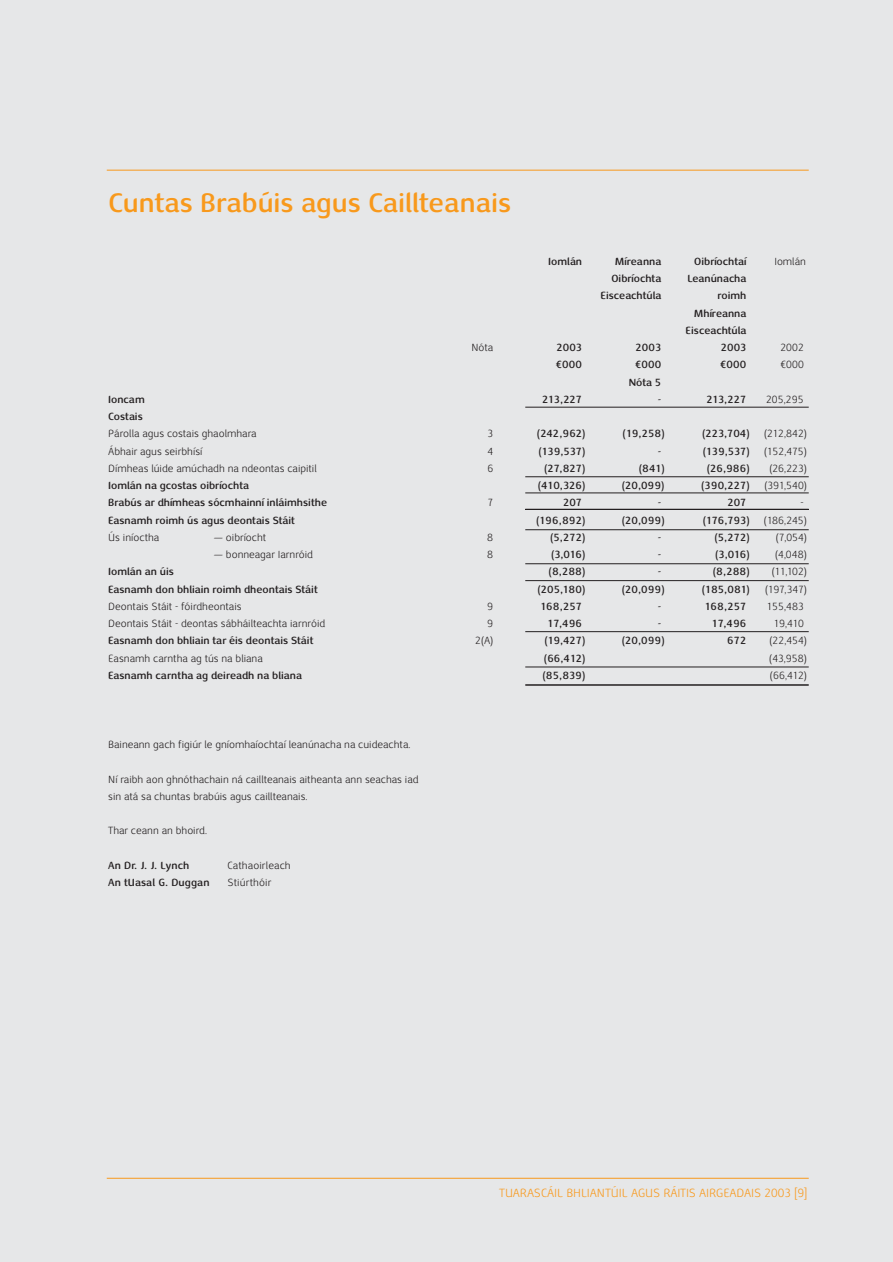
<style>
.page{position:relative;width:893px;height:1262px;background:#fff}
.page>*{position:absolute;margin:0;border:0;box-sizing:border-box;transform-origin:0 0}
.t1{font:700 27px "Nexus Sans";color:#f8991c}
.t2{font:12px "Nexus Sans";color:#f8991c}
.t3{font:700 10.5px/17.2px "Nexus Sans";color:#231f20;text-align:right}
.t4{font:10.5px/17.2px "Nexus Sans";color:#231f20}
</style>
<div class="page">
<div style="left:0;top:0;width:892px;height:1261px;background:#e6e7e8"></div>
<hr style="left:107px;top:1177px;width:701px;height:1px;background:#f8991c">
<hr style="left:107px;top:170px;width:701px;height:1px;background:#f8991c">
<hr style="left:525px;top:684px;width:283px;height:1px;background:#231f20">
<hr style="left:525px;top:666px;width:283px;height:1px;background:#231f20">
<hr style="left:525px;top:631px;width:283px;height:1px;background:#231f20">
<hr style="left:525px;top:580px;width:283px;height:1px;background:#231f20">
<hr style="left:525px;top:563px;width:283px;height:1px;background:#231f20">
<hr style="left:525px;top:529px;width:283px;height:1px;background:#231f20">
<hr style="left:525px;top:509px;width:283px;height:1px;background:#231f20">
<hr style="left:525px;top:492px;width:283px;height:1px;background:#231f20">
<hr style="left:525px;top:476px;width:283px;height:1px;background:#231f20">
<hr style="left:525px;top:407px;width:283px;height:1px;background:#231f20">
<h1 class="t1" style="left:108px;top:192px;width:404px">Cuntas Brabúis agus Caillteanais</h1>
<p class="t3" style="left:548px;top:254px;width:35px">Iomlán</p>
<p class="t3" style="left:615px;top:254px;width:48px">Míreanna</p>
<p class="t3" style="left:694px;top:254px;width:54px">Oibríochtaí</p>
<p class="t4" style="left:774px;top:254px;width:33px">Iomlán</p>
<p class="t3" style="left:611px;top:271px;width:51px">Oibríochta</p>
<p class="t3" style="left:687px;top:271px;width:60px">Leanúnacha</p>
<p class="t3" style="left:600px;top:288px;width:62px">Eisceachtúla</p>
<p class="t3" style="left:685px;top:288px;width:62px">roimh<br>Mhíreanna<br>Eisceachtúla</p>
<p class="t4" style="left:471px;top:340px;width:23px">Nóta</p>
<p class="t3" style="left:556px;top:340px;width:27px">2003</p>
<p class="t3" style="left:635px;top:340px;width:27px">2003</p>
<p class="t3" style="left:720px;top:340px;width:27px">2003</p>
<p class="t4" style="left:780px;top:340px;width:25px">2002</p>
<p class="t3" style="left:556px;top:357px;width:28px">€000</p>
<p class="t3" style="left:635px;top:357px;width:28px">€000</p>
<p class="t3" style="left:720px;top:357px;width:28px">€000</p>
<p class="t4" style="left:780px;top:357px;width:25px">€000</p>
<p class="t3" style="left:628px;top:374px;width:34px">Nóta 5</p>
<p class="t3" style="left:108px;top:392px;width:38px">Ioncam</p>
<p class="t3" style="left:542px;top:392px;width:41px">213,227</p>
<p class="t3" style="left:657px;top:392px;width:5px">-</p>
<p class="t3" style="left:706px;top:392px;width:41px">213,227</p>
<p class="t4" style="left:766px;top:392px;width:39px">205,295</p>
<p class="t3" style="left:108px;top:409px;width:36px">Costais</p>
<p class="t4" style="left:108px;top:426px;width:150px">Párolla agus costais ghaolmhara</p>
<p class="t4" style="left:487px;top:426px;width:7px">3</p>
<p class="t3" style="left:537px;top:426px;width:50px">(242,962)</p>
<p class="t3" style="left:622px;top:426px;width:44px">(19,258)</p>
<p class="t3" style="left:702px;top:426px;width:49px">(223,704)</p>
<p class="t4" style="left:764px;top:426px;width:44px">(212,842)</p>
<p class="t4" style="left:108px;top:443px;width:96px">Ábhair agus seirbhísí</p>
<p class="t4" style="left:487px;top:443px;width:7px">4</p>
<p class="t3" style="left:538px;top:443px;width:49px">(139,537)</p>
<p class="t3" style="left:657px;top:443px;width:5px">-</p>
<p class="t3" style="left:702px;top:443px;width:49px">(139,537)</p>
<p class="t4" style="left:764px;top:443px;width:44px">(152,475)</p>
<p class="t4" style="left:108px;top:461px;width:210px">Dímheas lúide amúchadh na ndeontas caipitil</p>
<p class="t4" style="left:487px;top:461px;width:7px">6</p>
<p class="t3" style="left:544px;top:461px;width:43px">(27,827)</p>
<p class="t3" style="left:639px;top:461px;width:27px">(841)</p>
<p class="t3" style="left:706px;top:461px;width:44px">(26,986)</p>
<p class="t4" style="left:769px;top:461px;width:39px">(26,223)</p>
<p class="t3" style="left:108px;top:478px;width:142px">Iomlán na gcostas oibríochta</p>
<p class="t3" style="left:537px;top:478px;width:49px">(410,326)</p>
<p class="t3" style="left:622px;top:478px;width:44px">(20,099)</p>
<p class="t3" style="left:701px;top:478px;width:50px">(390,227)</p>
<p class="t4" style="left:764px;top:478px;width:44px">(391,540)</p>
<p class="t3" style="left:108px;top:495px;width:220px">Brabús ar dhímheas sócmhainní inláimhsithe</p>
<p class="t4" style="left:487px;top:495px;width:7px">7</p>
<p class="t3" style="left:563px;top:495px;width:20px">207</p>
<p class="t3" style="left:657px;top:495px;width:5px">-</p>
<p class="t3" style="left:727px;top:495px;width:20px">207</p>
<p class="t4" style="left:800px;top:495px;width:5px">-</p>
<p class="t3" style="left:108px;top:512px;width:188px">Easnamh roimh ús agus deontais Stáit</p>
<p class="t3" style="left:536px;top:512px;width:51px">(196,892)</p>
<p class="t3" style="left:622px;top:512px;width:44px">(20,099)</p>
<p class="t3" style="left:702px;top:512px;width:49px">(176,793)</p>
<p class="t4" style="left:764px;top:512px;width:44px">(186,245)</p>
<p class="t4" style="left:108px;top:530px;width:53px">Ús iníoctha</p>
<p class="t4" style="left:214px;top:530px;width:54px">— oibríocht</p>
<p class="t4" style="left:487px;top:530px;width:7px">8</p>
<p class="t3" style="left:550px;top:530px;width:37px">(5,272)</p>
<p class="t3" style="left:657px;top:530px;width:5px">-</p>
<p class="t3" style="left:714px;top:530px;width:37px">(5,272)</p>
<p class="t4" style="left:775px;top:530px;width:33px">(7,054)</p>
<p class="t4" style="left:214px;top:547px;width:101px">— bonneagar Iarnróid</p>
<p class="t4" style="left:487px;top:547px;width:7px">8</p>
<p class="t3" style="left:551px;top:547px;width:36px">(3,016)</p>
<p class="t3" style="left:657px;top:547px;width:5px">-</p>
<p class="t3" style="left:715px;top:547px;width:36px">(3,016)</p>
<p class="t4" style="left:775px;top:547px;width:33px">(4,048)</p>
<p class="t3" style="left:108px;top:564px;width:67px">Iomlán an úis</p>
<p class="t3" style="left:548px;top:564px;width:38px">(8,288)</p>
<p class="t3" style="left:657px;top:564px;width:5px">-</p>
<p class="t3" style="left:713px;top:564px;width:38px">(8,288)</p>
<p class="t4" style="left:771px;top:564px;width:37px">(11,102)</p>
<p class="t3" style="left:108px;top:581px;width:211px">Easnamh don bhliain roimh dheontais Stáit</p>
<p class="t3" style="left:537px;top:581px;width:49px">(205,180)</p>
<p class="t3" style="left:622px;top:581px;width:44px">(20,099)</p>
<p class="t3" style="left:702px;top:581px;width:49px">(185,081)</p>
<p class="t4" style="left:765px;top:581px;width:43px">(197,347)</p>
<p class="t4" style="left:108px;top:599px;width:135px">Deontais Stáit - fóirdheontais</p>
<p class="t4" style="left:487px;top:599px;width:7px">9</p>
<p class="t3" style="left:540px;top:599px;width:43px">168,257</p>
<p class="t3" style="left:657px;top:599px;width:5px">-</p>
<p class="t3" style="left:704px;top:599px;width:43px">168,257</p>
<p class="t4" style="left:766px;top:599px;width:38px">155,483</p>
<p class="t4" style="left:108px;top:616px;width:218px">Deontais Stáit - deontas sábháilteachta iarnróid</p>
<p class="t4" style="left:487px;top:616px;width:7px">9</p>
<p class="t3" style="left:547px;top:616px;width:36px">17,496</p>
<p class="t3" style="left:657px;top:616px;width:5px">-</p>
<p class="t3" style="left:712px;top:616px;width:36px">17,496</p>
<p class="t4" style="left:773px;top:616px;width:31px">19,410</p>
<p class="t3" style="left:108px;top:633px;width:206px">Easnamh don bhliain tar éis deontais Stáit</p>
<p class="t4" style="left:475px;top:633px;width:20px">2(A)</p>
<p class="t3" style="left:544px;top:633px;width:43px">(19,427)</p>
<p class="t3" style="left:622px;top:633px;width:44px">(20,099)</p>
<p class="t3" style="left:727px;top:633px;width:21px">672</p>
<p class="t4" style="left:769px;top:633px;width:39px">(22,454)</p>
<p class="t4" style="left:108px;top:650px;width:156px">Easnamh carntha ag tús na bliana</p>
<p class="t3" style="left:544px;top:650px;width:43px">(66,412)</p>
<p class="t4" style="left:769px;top:650px;width:39px">(43,958)</p>
<p class="t3" style="left:108px;top:668px;width:195px">Easnamh carntha ag deireadh na bliana</p>
<p class="t3" style="left:542px;top:668px;width:44px">(85,839)</p>
<p class="t4" style="left:770px;top:668px;width:38px">(66,412)</p>
<p class="t4" style="left:108px;top:737px;width:303px">Baineann gach figiúr le gníomhaíochtaí leanúnacha na cuideachta.</p>
<p class="t4" style="left:108px;top:771px;width:312px">Ní raibh aon ghnóthachain ná caillteanais aitheanta ann seachas iad sin atá sa chuntas brabúis agus caillteanais.</p>
<p class="t4" style="left:108px;top:823px;width:100px">Thar ceann an bhoird.</p>
<p class="t3" style="left:108px;top:857px;width:83px">An Dr. J. J. Lynch</p>
<p class="t4" style="left:227px;top:857px;width:65px">Cathaoirleach</p>
<p class="t3" style="left:108px;top:875px;width:103px">An tUasal G. Duggan</p>
<p class="t4" style="left:227px;top:875px;width:45px">Stiúrthóir</p>
<p class="t2" style="left:499px;top:1187px;width:309px">TUARASCÁIL BHLIANTÚIL AGUS RÁITIS AIRGEADAIS 2003 [9]</p>
</div>
